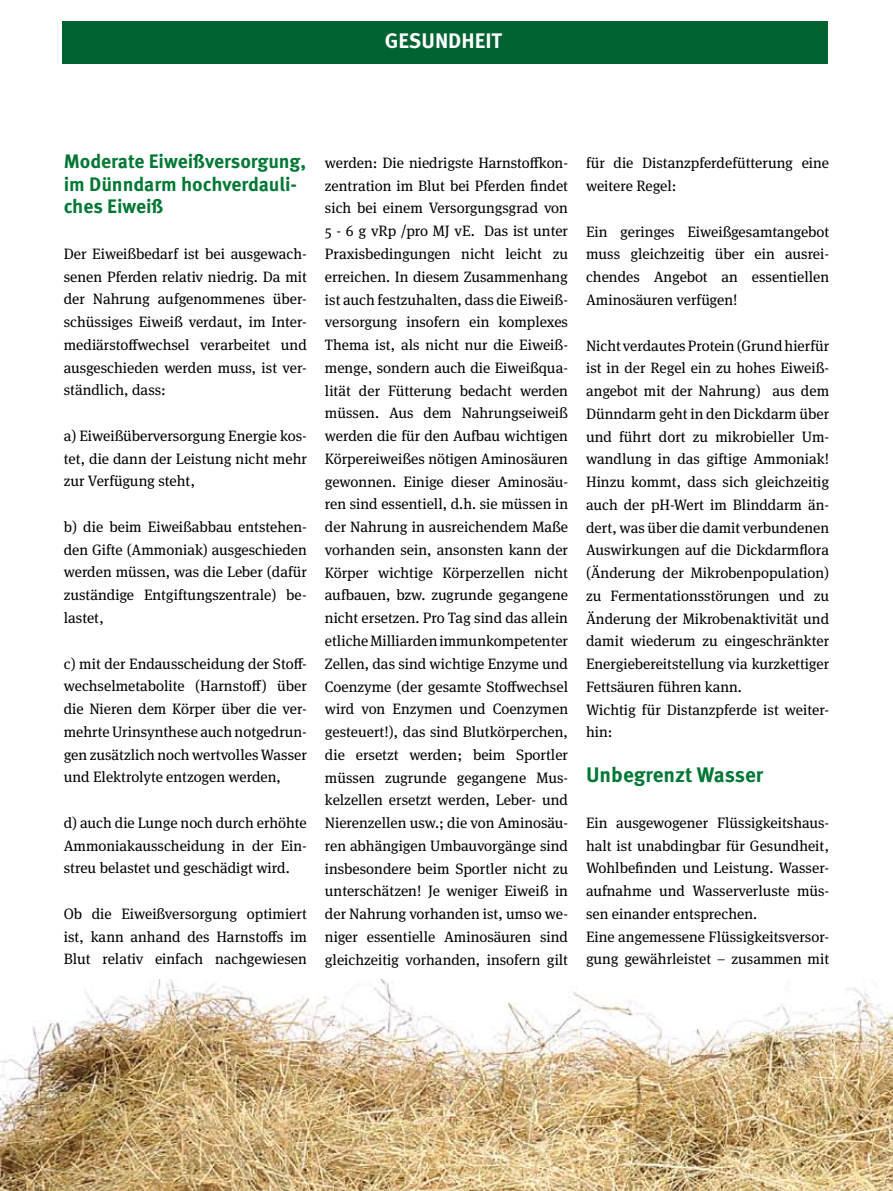
<style>
.page{position:relative;width:893px;height:1191px;background:#fff}
.page>*{position:absolute;margin:0;border:0;box-sizing:border-box;transform-origin:0 0}
.t1{font:700 21px "Meta Pro";color:#007734}
.t2{font:700 21px "Meta Pro";color:#fff}
.t3{font:700 19.5px/22.8px "Meta Pro";letter-spacing:-.005em;color:#007734}
.t4{font:15px/22.8px "Meta Serif OT";color:#000;text-align:justify}
</style>
<div class="page">
<div style="left:62px;top:21px;width:766px;height:43px;background:#006331"></div>
<img style="left:0;top:979px;width:893px;height:212px">
<p class="t2" style="left:385px;top:28px;width:119px">GESUNDHEIT</p>
<p class="t3" style="left:64px;top:150px;width:244px">Moderate Eiweißversorgung, im Dünndarm hochverdauli&shy;ches Eiweiß</p>
<p class="t4" style="left:64px;top:242px;width:245px">Der Eiweißbedarf ist bei ausgewach&shy;senen Pferden relativ niedrig. Da mit der Nahrung aufgenommenes über&shy;schüssiges Eiweiß verdaut, im Inter&shy;mediärstoffwechsel verarbeitet und ausgeschieden werden muss, ist ver&shy;ständlich, dass:</p>
<p class="t4" style="left:64px;top:425px;width:245px">a) Eiweißüberversorgung Energie kos&shy;tet, die dann der Leistung nicht mehr zur Verfügung steht,</p>
<p class="t4" style="left:64px;top:516px;width:245px">b) die beim Eiweißabbau entstehen&shy;den Gifte (Ammoniak) ausgeschieden werden müssen, was die Leber (dafür zuständige Entgiftungszentrale) be&shy;lastet,</p>
<p class="t4" style="left:64px;top:652px;width:245px">c) mit der Endausscheidung der Stoff&shy;wechselmetabolite (Harnstoff) über die Nieren dem Körper über die ver&shy;mehrte Urinsynthese auch notgedrun&shy;gen zusätzlich noch wertvolles Wasser und Elektrolyte entzogen werden,</p>
<p class="t4" style="left:64px;top:811px;width:245px">d) auch die Lunge noch durch erhöhte Ammoniakausscheidung in der Ein&shy;streu belastet und geschädigt wird.</p>
<p class="t4" style="left:64px;top:902px;width:245px">Ob die Eiweißversorgung optimiert ist, kann anhand des Harnstoffs im Blut relativ einfach nachgewiesen</p>
<p class="t4" style="left:325px;top:152px;width:245px">werden: Die niedrigste Harnstoffkon&shy;zentration im Blut bei Pferden findet sich bei einem Versorgungsgrad von 5 - 6 g vRp /pro MJ vE. Das ist unter Praxisbedingungen nicht leicht zu erreichen. In diesem Zusammenhang ist auch festzuhalten, dass die Eiweiß&shy;versorgung insofern ein komplexes Thema ist, als nicht nur die Eiweiß&shy;menge, sondern auch die Eiweißqua&shy;lität der Fütterung bedacht werden müssen. Aus dem Nahrungseiweiß werden die für den Aufbau wichtigen Körpereiweißes nötigen Aminosäuren gewonnen. Einige dieser Aminosäu&shy;ren sind essentiell, d.h. sie müssen in der Nahrung in ausreichendem Maße vorhanden sein, ansonsten kann der Körper wichtige Körperzellen nicht aufbauen, bzw. zugrunde gegangene nicht ersetzen. Pro Tag sind das allein etliche Milliarden immunkompetenter Zellen, das sind wichtige Enzyme und Coenzyme (der gesamte Stoffwechsel wird von Enzymen und Coenzymen gesteuert!), das sind Blutkörperchen, die ersetzt werden; beim Sportler müssen zugrunde gegangene Mus&shy;kelzellen ersetzt werden, Leber- und Nierenzellen usw.; die von Aminosäu&shy;ren abhängigen Umbauvorgänge sind insbesondere beim Sportler nicht zu unterschätzen! Je weniger Eiweiß in der Nahrung vorhanden ist, umso we&shy;niger essentielle Aminosäuren sind gleichzeitig vorhanden, insofern gilt</p>
<p class="t4" style="left:586px;top:152px;width:245px">für die Distanzpferdefütterung eine weitere Regel:</p>
<p class="t4" style="left:586px;top:220px;width:245px">Ein geringes Eiweißgesamtangebot muss gleichzeitig über ein ausrei&shy;chendes Angebot an essentiellen Aminosäuren verfügen!</p>
<p class="t4" style="left:586px;top:334px;width:245px;text-align:left">Nicht verdautes Protein (Grund hierfür ist in der Regel ein zu hohes Eiweiß&shy;angebot mit der Nahrung) aus dem Dünndarm geht in den Dickdarm über und führt dort zu mikrobieller Um&shy;wandlung in das giftige Ammoniak!<br>Hinzu kommt, dass sich gleichzeitig auch der pH-Wert im Blinddarm än&shy;dert, was über die damit verbundenen Auswirkungen auf die Dickdarmflora (Änderung der Mikrobenpopulation) zu Fermentationsstörungen und zu Änderung der Mikrobenaktivität und damit wiederum zu eingeschränkter Energiebereitstellung via kurzkettiger Fettsäuren führen kann.<br>Wichtig für Distanzpferde ist weiter&shy;hin:</p>
<p class="t1" style="left:586px;top:761px;width:179px">Unbegrenzt Wasser</p>
<p class="t4" style="left:586px;top:811px;width:245px;text-align:left">Ein ausgewogener Flüssigkeitshaus&shy;halt ist unabdingbar für Gesundheit, Wohlbefinden und Leistung. Wasser&shy;aufnahme und Wasserverluste müs&shy;sen einander entsprechen.<br>Eine angemessene Flüssigkeitsversor&shy;gung gewährleistet – zusammen mit</p>
</div>
